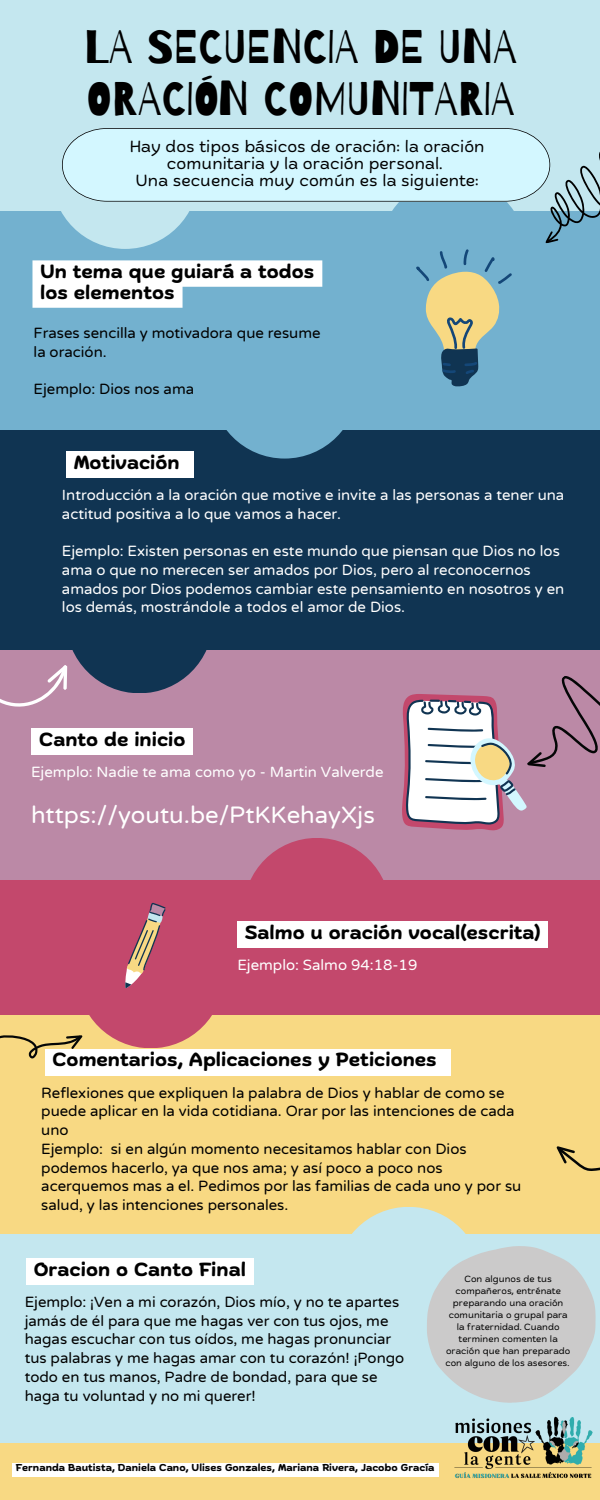
<style>
.page{position:relative;width:600px;height:1500px;background:#f8d983}
.page>*{position:absolute;margin:0;border:0;box-sizing:border-box;transform-origin:0 0}
.t1{font:47px/51.8px "Barrio";color:#000}
.t2{font:24px "Varela Round";color:#fff}
.t3{font:700 19px/21px "Biski";color:#000}
.t4{font:16px/17.2px "Biski";color:#000;text-align:center}
.t5{font:15px/18.8px "Varela Round";color:#000}
.t6{font:15px/18.8px "Varela Round";color:#fff}
.t7{font:700 10px "Biski";color:#000}
.t8{font:8.9px/11.9px "Biski";color:#000;text-align:center}
</style>
<div class="page">
<div style="left:0;top:0;width:600px;height:243px;background:#c4e7ef"></div>
<div style="left:0;top:624px;width:600px;height:262px;background:#bb89a6"></div>
<div style="left:0;top:375px;width:600px;height:275px;background:#103452"></div>
<div style="left:66px;top:546px;width:147px;height:147px;background:#103452;border-radius:50%"></div>
<div style="left:0;top:211px;width:600px;height:219px;background:#73b1cf"></div>
<div style="left:211px;top:312px;width:147px;height:147px;background:#73b1cf;border-radius:50%"></div>
<div style="left:77px;top:901px;width:147px;height:147px;background:#c3486c;border-radius:50%"></div>
<div style="left:0;top:880px;width:600px;height:135px;background:#c3486c"></div>
<div style="left:243px;top:838px;width:147px;height:147px;background:#c3486c;border-radius:50%"></div>
<svg style="left:125px;top:903px;width:41px;height:85px"></svg>
<svg style="left:0;top:650px;width:77px;height:79px"></svg>
<svg style="left:402px;top:676px;width:198px;height:154px"></svg>
<svg style="left:0;top:1035px;width:82px;height:23px"></svg>
<svg style="left:557px;top:1146px;width:43px;height:25px"></svg>
<div style="left:45px;top:1049px;width:405px;height:26px;background:#fff"></div>
<div style="left:0;top:1234px;width:600px;height:208px;background:#c4e7ef"></div>
<div style="left:335px;top:1207px;width:147px;height:147px;background:#c4e7ef;border-radius:50%"></div>
<svg style="left:427px;top:1246px;width:169px;height:157px"></svg>
<img style="left:453px;top:1416px;width:140px;height:62px">
<svg style="left:32px;top:128px;width:568px;height:259px"></svg>
<div style="left:66px;top:451px;width:127px;height:27px;background:#fff"></div>
<div style="left:32px;top:729px;width:161px;height:26px;background:#fff"></div>
<div style="left:238px;top:922px;width:310px;height:26px;background:#fff"></div>
<div style="left:12px;top:1463px;width:426px;height:13px;background:#fff"></div>
<div style="left:26px;top:1258px;width:228px;height:27px;background:#fff"></div>
<h1 class="t1" style="left:84px;top:22px;width:434px">LA SECUENCIA DE UNA<br>ORACIÓN COMUNITARIA</h1>
<p class="t4" style="left:130px;top:139px;width:357px">Hay dos tipos básicos de oración: la oración comunitaria y la oración personal.<br>Una secuencia muy común es la siguiente:</p>
<p class="t3" style="left:40px;top:262px;width:276px">Un tema que guiará a todos los elementos</p>
<p class="t5" style="left:34px;top:324px;width:288px">Frases sencilla y motivadora que resume la oración.</p>
<p class="t5" style="left:34px;top:380px;width:162px">Ejemplo: Dios nos ama</p>
<p class="t3" style="left:74px;top:453px;width:108px">Motivación</p>
<p class="t6" style="left:62px;top:486px;width:504px">Introducción a la oración que motive e invite a las personas a tener una actitud positiva a lo que vamos a hacer.</p>
<p class="t6" style="left:62px;top:542px;width:504px">Ejemplo: Existen personas en este mundo que piensan que Dios no los ama o que no merecen ser amados por Dios, pero al reconocernos amados por Dios podemos cambiar este pensamiento en nosotros y en los demás, mostrándole a todos el amor de Dios.</p>
<p class="t3" style="left:39px;top:731px;width:148px">Canto de inicio</p>
<p class="t6" style="left:31px;top:763px;width:354px">Ejemplo: Nadie te ama como yo - Martin Valverde</p>
<h2 class="t2" style="left:31px;top:801px;width:345px">https://youtu.be/PtKKehayXjs</h2>
<p class="t3" style="left:245px;top:924px;width:297px">Salmo u oración vocal(escrita)</p>
<p class="t6" style="left:237px;top:956px;width:182px">Ejemplo: Salmo 94:18-19</p>
<p class="t3" style="left:53px;top:1051px;width:386px">Comentarios, Aplicaciones y Peticiones</p>
<p class="t5" style="left:41px;top:1084px;width:482px">Reflexiones que expliquen la palabra de Dios y hablar de como se puede aplicar en la vida cotidiana. Orar por las intenciones de cada uno<br>Ejemplo: si en algún momento necesitamos hablar con Dios podemos hacerlo, ya que nos ama; y así poco a poco nos acerquemos mas a el. Pedimos por las familias de cada uno y por su salud, y las intenciones personales.</p>
<p class="t3" style="left:34px;top:1260px;width:214px">Oracion o Canto Final</p>
<p class="t5" style="left:25px;top:1293px;width:381px">Ejemplo: ¡Ven a mi corazón, Dios mío, y no te apartes jamás de él para que me hagas ver con tus ojos, me hagas escuchar con tus oídos, me hagas pronunciar tus palabras y me hagas amar con tu corazón! ¡Pongo todo en tus manos, Padre de bondad, para que se haga tu voluntad y no mi querer!</p>
<p class="t8" style="left:445px;top:1274px;width:127px">Con algunos de tus compañeros, entrénate preparando una oración comunitaria o grupal para la fraternidad. Cuando terminen comenten la oración que han preparado con alguno de los asesores.</p>
<p class="t7" style="left:16px;top:1464px;width:420px">Fernanda Bautista, Daniela Cano, Ulises Gonzales, Mariana Rivera, Jacobo Gracía</p>
</div>
